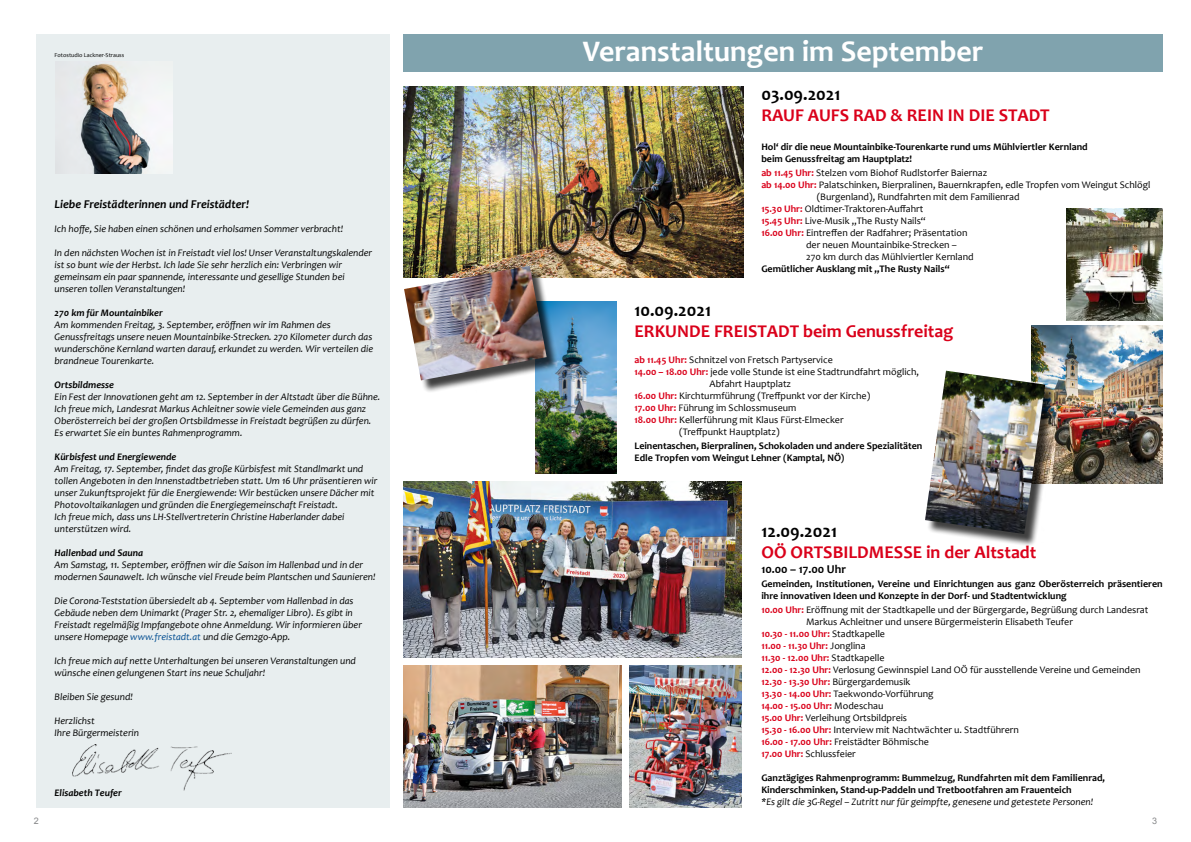
<style>
.page{position:relative;width:1191px;height:842px;background:#fff}
.page>*{position:absolute;margin:0;border:0;box-sizing:border-box;transform-origin:0 0}
.t1{font:700 30px "Candara";color:#fff}
.t2{font:700 18px "Candara";color:#da001a}
.t3{font:700 18px "Candara";color:#000}
.t4{font:italic 700 12px "Candara";color:#000}
.t5{font:700 12px "Candara";color:#000}
.t6{font:italic 10px/12px "Candara";color:#000}
.t7{font:10px "Candara";color:#000}
.t8{font:700 10px/12px "Candara";color:#000}
.t9{font:700 10px "Candara";color:#da001a}
.t10{font:italic 700 10px "Candara";color:#000}
.t11{font:9px "Arial";color:#87888a}
.t12{font:6px "Candara";letter-spacing:.005em;color:#000}
.s1{color:#004c90}
.s2{font-weight:700;color:#da001a}
.s3{font-weight:400;color:#000}
</style>
<div class="page">
<img style="left:1031px;top:325px;width:131px;height:158px">
<div style="left:37px;top:34px;width:353px;height:774px;background:#e8eeef"></div>
<img style="left:72px;top:745px;width:160px;height:46px">
<img style="left:55px;top:63px;width:118px;height:111px">
<div style="left:403px;top:34px;width:759px;height:38px;background:#80a3ae"></div>
<img style="left:403px;top:86px;width:340px;height:192px">
<img style="left:629px;top:665px;width:112px;height:143px">
<img style="left:403px;top:665px;width:218px;height:143px">
<img style="left:403px;top:481px;width:338px;height:177px">
<div style="left:926px;top:372px;width:131px;height:174px;background:#000;opacity:.75"></div>
<img style="left:925px;top:371px;width:120px;height:163px">
<img style="left:535px;top:301px;width:81px;height:172px">
<div style="left:406px;top:267px;width:153px;height:125px;background:#000;opacity:.75"></div>
<img style="left:404px;top:266px;width:142px;height:114px">
<img style="left:1066px;top:208px;width:96px;height:112px">
<p class="t12" style="left:55px;top:51px;width:71px">Fotostudio Lackner-Strauss</p>
<p class="t4" style="left:55px;top:197px;width:196px">Liebe Freistädterinnen und Freistädter!</p>
<p class="t6" style="left:55px;top:222px;width:290px">Ich hoffe, Sie haben einen schönen und erholsamen Sommer verbracht!</p>
<p class="t6" style="left:55px;top:246px;width:319px">In den nächsten Wochen ist in Freistadt viel los! Unser Veranstaltungskalender ist so bunt wie der Herbst. Ich lade Sie sehr herzlich ein: Verbringen wir gemeinsam ein paar spannende, interessante und gesellige Stunden bei unseren tollen Veranstaltungen!</p>
<p class="t10" style="left:55px;top:306px;width:110px">270 km für Mountainbiker</p>
<p class="t6" style="left:55px;top:318px;width:320px">Am kommenden Freitag, 3. September, eröffnen wir im Rahmen des Genussfreitags unsere neuen Mountainbike-Strecken. 270 Kilometer durch das wunderschöne Kernland warten darauf, erkundet zu werden. Wir verteilen die brandneue Tourenkarte.</p>
<p class="t10" style="left:55px;top:378px;width:61px">Ortsbildmesse</p>
<p class="t6" style="left:55px;top:390px;width:327px">Ein Fest der Innovationen geht am 12. September in der Altstadt über die Bühne.<br>Ich freue mich, Landesrat Markus Achleitner sowie viele Gemeinden aus ganz Oberösterreich bei der großen Ortsbildmesse in Freistadt begrüßen zu dürfen.<br>Es erwartet Sie ein buntes Rahmenprogramm.</p>
<p class="t10" style="left:55px;top:450px;width:123px">Kürbisfest und Energiewende</p>
<p class="t6" style="left:55px;top:462px;width:324px">Am Freitag, 17. September, findet das große Kürbisfest mit Standlmarkt und tollen Angeboten in den Innenstadtbetrieben statt. Um 16 Uhr präsentieren wir unser Zukunftsprojekt für die Energiewende: Wir bestücken unsere Dächer mit Photovoltaikanlagen und gründen die Energiegemeinschaft Freistadt.<br>Ich freue mich, dass uns LH-Stellvertreterin Christine Haberlander dabei unterstützen wird.</p>
<p class="t10" style="left:55px;top:546px;width:90px">Hallenbad und Sauna</p>
<p class="t6" style="left:55px;top:558px;width:322px">Am Samstag, 11. September, eröffnen wir die Saison im Hallenbad und in der modernen Saunawelt. Ich wünsche viel Freude beim Plantschen und Saunieren!</p>
<p class="t6" style="left:55px;top:594px;width:309px">Die Corona-Teststation übersiedelt ab 4. September vom Hallenbad in das Gebäude neben dem Unimarkt (Prager Str. 2, ehemaliger Libro). Es gibt in Freistadt regelmäßig Impfangebote ohne Anmeldung. Wir informieren über unsere Homepage <span class="s1">www.freistadt.at</span> und die Gem2go-App.</p>
<p class="t6" style="left:55px;top:654px;width:303px">Ich freue mich auf nette Unterhaltungen bei unseren Veranstaltungen und wünsche einen gelungenen Start ins neue Schuljahr!</p>
<p class="t6" style="left:55px;top:690px;width:80px">Bleiben Sie gesund!</p>
<p class="t6" style="left:55px;top:714px;width:86px">Herzlichst<br>Ihre Bürgermeisterin</p>
<p class="t10" style="left:55px;top:786px;width:69px">Elisabeth Teufer</p>
<h1 class="t1" style="left:582px;top:34px;width:402px">Veranstaltungen im September</h1>
<h2 class="t3" style="left:761px;top:83px;width:81px">03.09.2021</h2>
<h2 class="t2" style="left:761px;top:104px;width:290px">RAUF AUFS RAD &amp; REIN IN DIE STADT</h2>
<p class="t8" style="left:761px;top:140px;width:328px">Hol‘ dir die neue Mountainbike-Tourenkarte rund ums Mühlviertler Kernland beim Genussfreitag am Hauptplatz!</p>
<p class="t7" style="left:761px;top:166px;width:227px"><span class="s2">ab 11.45 Uhr:</span> Stelzen vom Biohof Rudlstorfer Baiernaz</p>
<p class="t7" style="left:761px;top:178px;width:390px"><span class="s2">ab 14.00 Uhr:</span> Palatschinken, Bierpralinen, Bauernkrapfen, edle Tropfen vom Weingut Schlögl</p>
<p class="t7" style="left:816px;top:190px;width:204px">(Burgenland), Rundfahrten mit dem Familienrad</p>
<p class="t7" style="left:761px;top:202px;width:164px"><span class="s2">15.30 Uhr:</span> Oldtimer-Traktoren-Auffahrt</p>
<p class="t7" style="left:761px;top:214px;width:166px"><span class="s2">15.45 Uhr:</span> Live-Musik „The Rusty Nails“</p>
<p class="t7" style="left:761px;top:226px;width:208px"><span class="s2">16.00 Uhr:</span> Eintreffen der Radfahrer; Präsentation</p>
<p class="t7" style="left:806px;top:238px;width:152px">der neuen Mountainbike-Strecken –</p>
<p class="t7" style="left:806px;top:250px;width:169px">270 km durch das Mühlviertler Kernland</p>
<p class="t8" style="left:761px;top:262px;width:190px">Gemütlicher Ausklang mit „The Rusty Nails“</p>
<h2 class="t3" style="left:634px;top:299px;width:78px">10.09.2021</h2>
<h2 class="t2" style="left:634px;top:320px;width:320px">ERKUNDE FREISTADT beim Genussfreitag</h2>
<p class="t7" style="left:634px;top:354px;width:200px"><span class="s2">ab 11.45 Uhr:</span> Schnitzel von Fretsch Partyservice</p>
<p class="t7" style="left:634px;top:366px;width:286px"><span class="s2">14.00 – 18.00 Uhr:</span> jede volle Stunde ist eine Stadtrundfahrt möglich,</p>
<p class="t7" style="left:709px;top:378px;width:83px">Abfahrt Hauptplatz</p>
<p class="t7" style="left:634px;top:390px;width:237px"><span class="s2">16.00 Uhr:</span> Kirchturmführung (Treffpunkt vor der Kirche)</p>
<p class="t7" style="left:634px;top:402px;width:163px"><span class="s2">17.00 Uhr:</span> Führung im Schlossmuseum</p>
<p class="t7" style="left:634px;top:414px;width:211px"><span class="s2">18.00 Uhr:</span> Kellerführung mit Klaus Fürst-Elmecker</p>
<p class="t7" style="left:679px;top:426px;width:102px">(Treffpunkt Hauptplatz)</p>
<p class="t8" style="left:634px;top:440px;width:289px">Leinentaschen, Bierpralinen, Schokoladen und andere Spezialitäten<br>Edle Tropfen vom Weingut Lehner (Kamptal, NÖ)</p>
<h2 class="t3" style="left:761px;top:520px;width:77px">12.09.2021</h2>
<h2 class="t2" style="left:761px;top:542px;width:276px">OÖ ORTSBILDMESSE in der Altstadt</h2>
<p class="t5" style="left:761px;top:562px;width:86px">10.00 – 17.00 Uhr</p>
<p class="t8" style="left:761px;top:577px;width:403px">Gemeinden, Institutionen, Vereine und Einrichtungen aus ganz Oberösterreich präsentieren ihre innovativen Ideen und Konzepte in der Dorf- und Stadtentwicklung</p>
<p class="t7" style="left:761px;top:603px;width:388px"><span class="s2">10.00 Uhr:</span> Eröffnung mit der Stadtkapelle und der Bürgergarde, Begrüßung durch Landesrat</p>
<p class="t7" style="left:806px;top:615px;width:268px">Markus Achleitner und unsere Bürgermeisterin Elisabeth Teufer</p>
<p class="t9" style="left:761px;top:627px;width:125px">10.30 - 11.00 Uhr: <span class="s3">Stadtkapelle</span></p>
<p class="t9" style="left:761px;top:639px;width:106px">11.00 - 11.30 Uhr: <span class="s3">Jonglina</span></p>
<p class="t9" style="left:761px;top:651px;width:125px">11.30 - 12.00 Uhr: <span class="s3">Stadtkapelle</span></p>
<p class="t7" style="left:761px;top:663px;width:381px"><span class="s2">12.00 - 12.30 Uhr:</span> Verlosung Gewinnspiel Land OÖ für ausstellende Vereine und Gemeinden</p>
<p class="t7" style="left:761px;top:675px;width:151px"><span class="s2">12.30 - 13.30 Uhr:</span> Bürgergardemusik</p>
<p class="t7" style="left:761px;top:687px;width:174px"><span class="s2">13.30 - 14.00 Uhr:</span> Taekwondo-Vorführung</p>
<p class="t9" style="left:761px;top:699px;width:123px">14.00 - 15.00 Uhr: <span class="s3">Modeschau</span></p>
<p class="t7" style="left:761px;top:711px;width:147px"><span class="s2">15.00 Uhr:</span> Verleihung Ortsbildpreis</p>
<p class="t7" style="left:761px;top:723px;width:259px"><span class="s2">15.30 - 16.00 Uhr:</span> Interview mit Nachtwächter u. Stadtführern</p>
<p class="t7" style="left:761px;top:735px;width:169px"><span class="s2">16.00 - 17.00 Uhr:</span> Freistädter Böhmische</p>
<p class="t7" style="left:761px;top:747px;width:96px"><span class="s2">17.00 Uhr:</span> Schlussfeier</p>
<p class="t8" style="left:761px;top:771px;width:345px">Ganztägiges Rahmenprogramm: Bummelzug, Rundfahrten mit dem Familienrad,<br>Kinderschminken, Stand-up-Paddeln und Tretbootfahren am Frauenteich</p>
<p class="t6" style="left:761px;top:796px;width:333px">*Es gilt die 3G-Regel – Zutritt nur für geimpfte, genesene und getestete Personen!</p>
<p class="t11" style="left:34px;top:815px;width:7px">2</p>
<p class="t11" style="left:1152px;top:815px;width:7px">3</p>
</div>
